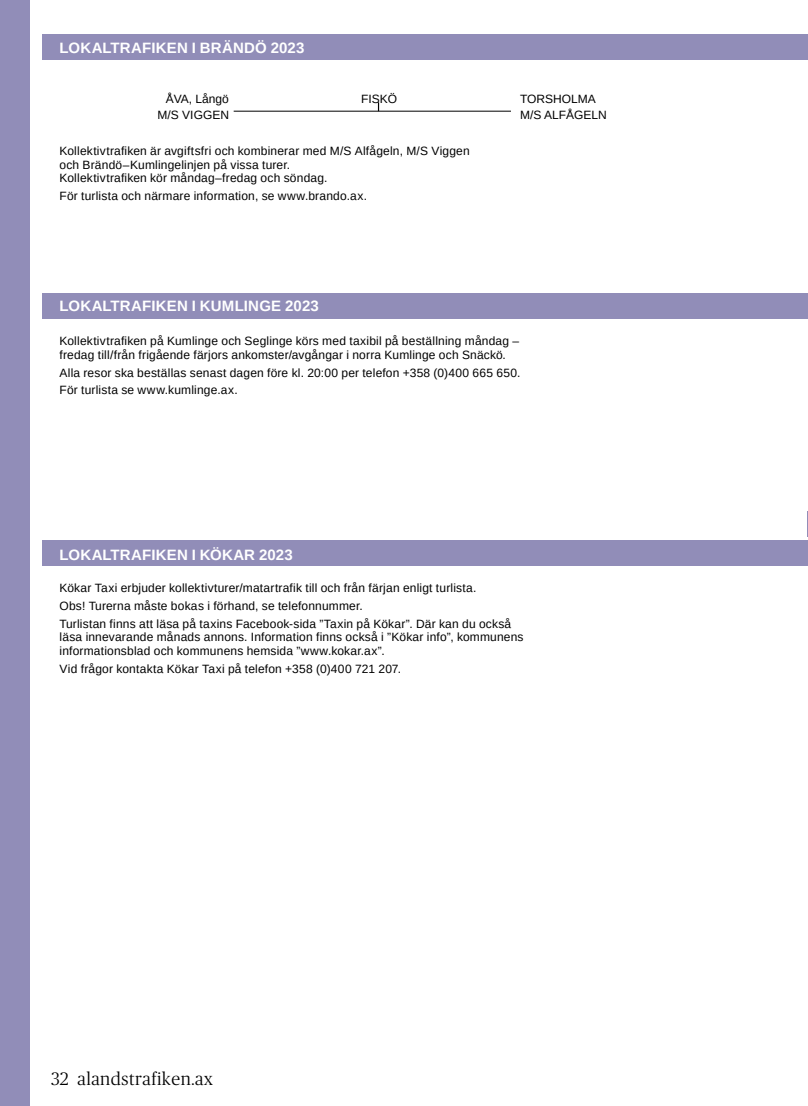
<style>
.page{position:relative;width:808px;height:1106px;background:#fff}
.page>*{position:absolute;margin:0;border:0;box-sizing:border-box;transform-origin:0 0}
.t1{font:300 18px "Publico Headline";letter-spacing:.03em;color:#000}
.t2{font:700 15px "Liberation Sans";letter-spacing:.01em;color:#fff}
.t3{font:12px/13.5px "Liberation Sans";letter-spacing:.015em;color:#000}
</style>
<div class="page">
<div style="left:0;top:0;width:30px;height:1106px;background:#918db8"></div>
<div style="left:43px;top:293px;width:765px;height:25px;background:#918db8"></div>
<div style="left:43px;top:540px;width:765px;height:26px;background:#918db8"></div>
<div style="left:43px;top:34px;width:765px;height:26px;background:#918db8"></div>
<hr style="left:234px;top:111px;width:277px;height:1px;background:#000">
<p class="t2" style="left:60px;top:37px;width:246px">LOKALTRAFIKEN I BRÄNDÖ 2023</p>
<p class="t3" style="left:166px;top:92px;width:65px">ÅVA, Långö</p>
<p class="t3" style="left:361px;top:92px;width:38px">FISKÖ</p>
<p class="t3" style="left:520px;top:92px;width:77px">TORSHOLMA</p>
<p class="t3" style="left:158px;top:108px;width:73px">M/S VIGGEN</p>
<p class="t3" style="left:520px;top:108px;width:88px">M/S ALFÅGELN</p>
<p class="t3" style="left:60px;top:144px;width:412px">Kollektivtrafiken är avgiftsfri och kombinerar med M/S Alfågeln, M/S Viggen och Brändö–Kumlingelinjen på vissa turer.<br>Kollektivtrafiken kör måndag–fredag och söndag.</p>
<p class="t3" style="left:60px;top:189px;width:309px">För turlista och närmare information, se www.brando.ax.</p>
<p class="t2" style="left:60px;top:295px;width:261px">LOKALTRAFIKEN I KUMLINGE 2023</p>
<p class="t3" style="left:60px;top:334px;width:461px">Kollektivtrafiken på Kumlinge och Seglinge körs med taxibil på beställning måndag – fredag till/från frigående färjors ankomster/avgångar i norra Kumlinge och Snäckö.</p>
<p class="t3" style="left:60px;top:364px;width:462px;line-height:17.7px">Alla resor ska beställas senast dagen före kl. 20:00 per telefon +358 (0)400 665 650.<br>För turlista se www.kumlinge.ax.</p>
<p class="t2" style="left:60px;top:544px;width:235px">LOKALTRAFIKEN I KÖKAR 2023</p>
<p class="t3" style="left:60px;top:579px;width:453px;line-height:17.7px">Kökar Taxi erbjuder kollektivturer/matartrafik till och från färjan enligt turlista.<br>Obs! Turerna måste bokas i förhand, se telefonnummer.<br>Turlistan finns att läsa på taxins Facebook-sida ”Taxin på Kökar”. Där kan du också</p>
<p class="t3" style="left:60px;top:630px;width:465px">läsa innevarande månads annons. Information finns också i ”Kökar info”, kommunens informationsblad och kommunens hemsida ”www.kokar.ax”.</p>
<p class="t3" style="left:60px;top:662px;width:343px">Vid frågor kontakta Kökar Taxi på telefon +358 (0)400 721 207.</p>
<h1 class="t1" style="left:51px;top:1066px;width:164px">32 alandstrafiken.ax</h1>
</div>
